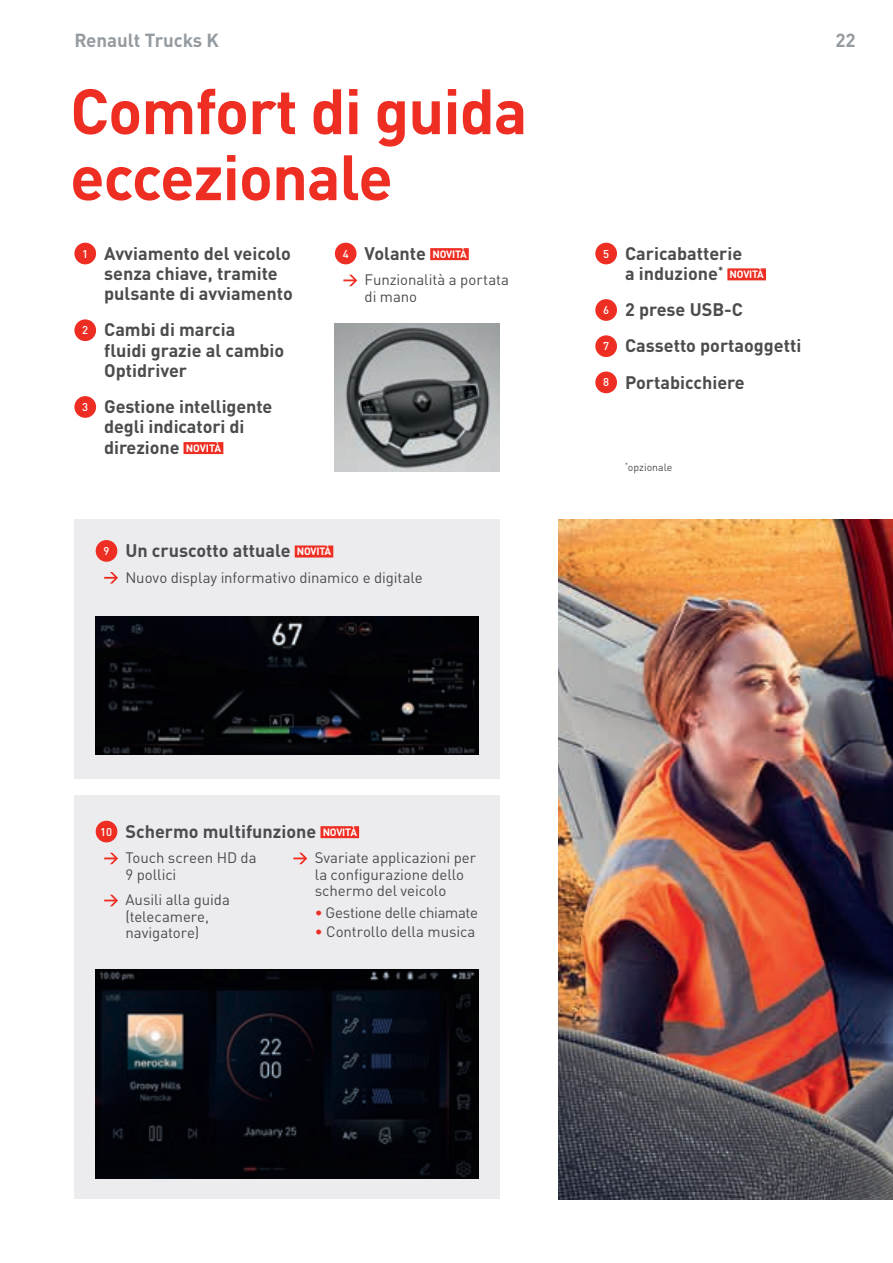
<style>
.page{position:relative;width:893px;height:1263px;background:#fff}
.page>*{position:absolute;margin:0;border:0;box-sizing:border-box;transform-origin:0 0}
.t1{font:700 63px/66px "DIN Pro";letter-spacing:-.015em;color:#ee2e22}
.t2{font:700 18.75px "DIN Pro";color:#959ca1}
.t3{font:700 18px/20.2px "DIN Pro";color:#4b4c4d}
.t4{font:15px/16.5px "DIN Pro";letter-spacing:-.005em;color:#4b4c4d}
.t5{font:10.5px "DIN Pro";color:#4b4c4d}
.s1{font-weight:500;font-size:11.25px;color:#fff}
.s2{font-size:10.5px;color:#fff}
.s3{color:#ee2e22}
</style>
<div class="page">
<img style="left:558px;top:519px;width:335px;height:680px">
<div style="left:74px;top:795px;width:426px;height:404px;background:#ececee"></div>
<img style="left:96px;top:969px;width:382px;height:209px">
<div style="left:74px;top:519px;width:426px;height:259px;background:#ececee"></div>
<img style="left:96px;top:617px;width:382px;height:138px">
<svg style="left:104px;top:853px;width:14px;height:11px"></svg>
<svg style="left:104px;top:895px;width:14px;height:11px"></svg>
<svg style="left:293px;top:853px;width:14px;height:11px"></svg>
<div style="left:96px;top:540px;width:21px;height:22px;background:#ee2e22;border-radius:50%"></div>
<div style="left:295px;top:545px;width:38px;height:12px;background:#ee2e22"></div>
<svg style="left:104px;top:572px;width:14px;height:11px"></svg>
<div style="left:96px;top:821px;width:21px;height:21px;background:#ee2e22;border-radius:50%"></div>
<div style="left:320px;top:826px;width:39px;height:12px;background:#ee2e22"></div>
<div style="left:74px;top:243px;width:22px;height:21px;background:#ee2e22;border-radius:50%"></div>
<div style="left:74px;top:319px;width:22px;height:22px;background:#ee2e22;border-radius:50%"></div>
<div style="left:74px;top:396px;width:22px;height:22px;background:#ee2e22;border-radius:50%"></div>
<div style="left:184px;top:442px;width:39px;height:12px;background:#ee2e22"></div>
<div style="left:335px;top:243px;width:22px;height:21px;background:#ee2e22;border-radius:50%"></div>
<div style="left:430px;top:248px;width:39px;height:12px;background:#ee2e22"></div>
<svg style="left:343px;top:275px;width:14px;height:11px"></svg>
<img style="left:335px;top:323px;width:165px;height:149px">
<div style="left:595px;top:243px;width:22px;height:21px;background:#ee2e22;border-radius:50%"></div>
<div style="left:727px;top:268px;width:39px;height:12px;background:#ee2e22"></div>
<div style="left:595px;top:299px;width:22px;height:22px;background:#ee2e22;border-radius:50%"></div>
<div style="left:595px;top:335px;width:22px;height:22px;background:#ee2e22;border-radius:50%"></div>
<div style="left:595px;top:372px;width:22px;height:21px;background:#ee2e22;border-radius:50%"></div>
<p class="t2" style="left:74px;top:24px;width:146px">Renault Trucks K</p>
<p class="t2" style="left:835px;top:24px;width:22px">22</p>
<h1 class="t1" style="left:70px;top:71px;width:459px">Comfort di guida eccezionale</h1>
<p class="t3" style="left:104px;top:241px;width:190px;text-indent:-22px"><span class="s1">1</span> Avviamento del veicolo senza chiave, tramite pulsante di avviamento</p>
<p class="t3" style="left:104px;top:318px;width:182px;text-indent:-22px"><span class="s1">2</span> Cambi di marcia<br>fluidi grazie al cambio<br>Optidriver</p>
<p class="t3" style="left:104px;top:394px;width:170px;text-indent:-22px"><span class="s1">3</span> Gestione intelligente degli indicatori di direzione <span class="s2">NOVITÀ</span></p>
<p class="t3" style="left:343px;top:241px;width:126px"><span class="s1">4</span> Volante <span class="s2">NOVITÀ</span></p>
<p class="t4" style="left:365px;top:270px;width:146px">Funzionalità a portata di mano</p>
<p class="t3" style="left:103px;top:538px;width:229px"><span class="s1">9</span> Un cruscotto attuale <span class="s2">NOVITÀ</span></p>
<p class="t4" style="left:125px;top:567px;width:299px">Nuovo display informativo dinamico e digitale</p>
<p class="t3" style="left:625px;top:241px;width:140px;text-indent:-22px"><span class="s1">5</span> Caricabatterie<br>a induzione<sup>*</sup> <span class="s2">NOVITÀ</span></p>
<p class="t3" style="left:603px;top:289px;width:200px;line-height:36.2px"><span class="s1">6</span> 2 prese USB-C<br><span class="s1">7</span> Cassetto portaoggetti<br><span class="s1">8</span> Portabicchiere</p>
<p class="t5" style="left:625px;top:458px;width:49px"><sup>*</sup>opzionale</p>
<p class="t3" style="left:100px;top:819px;width:258px"><span class="s1">10</span> Schermo multifunzione <span class="s2">NOVITÀ</span></p>
<p class="t4" style="left:125px;top:848px;width:133px">Touch screen HD da<br>9 pollici</p>
<p class="t4" style="left:125px;top:890px;width:106px">Ausili alla guida (telecamere, navigatore)</p>
<p class="t4" style="left:315px;top:848px;width:163px">Svariate applicazioni per la configurazione dello schermo del veicolo</p>
<p class="t4" style="left:315px;top:902px;width:165px"><span class="s3">•</span> Gestione delle chiamate</p>
<p class="t4" style="left:315px;top:922px;width:162px"><span class="s3">•</span> Controllo della musica</p>
</div>
